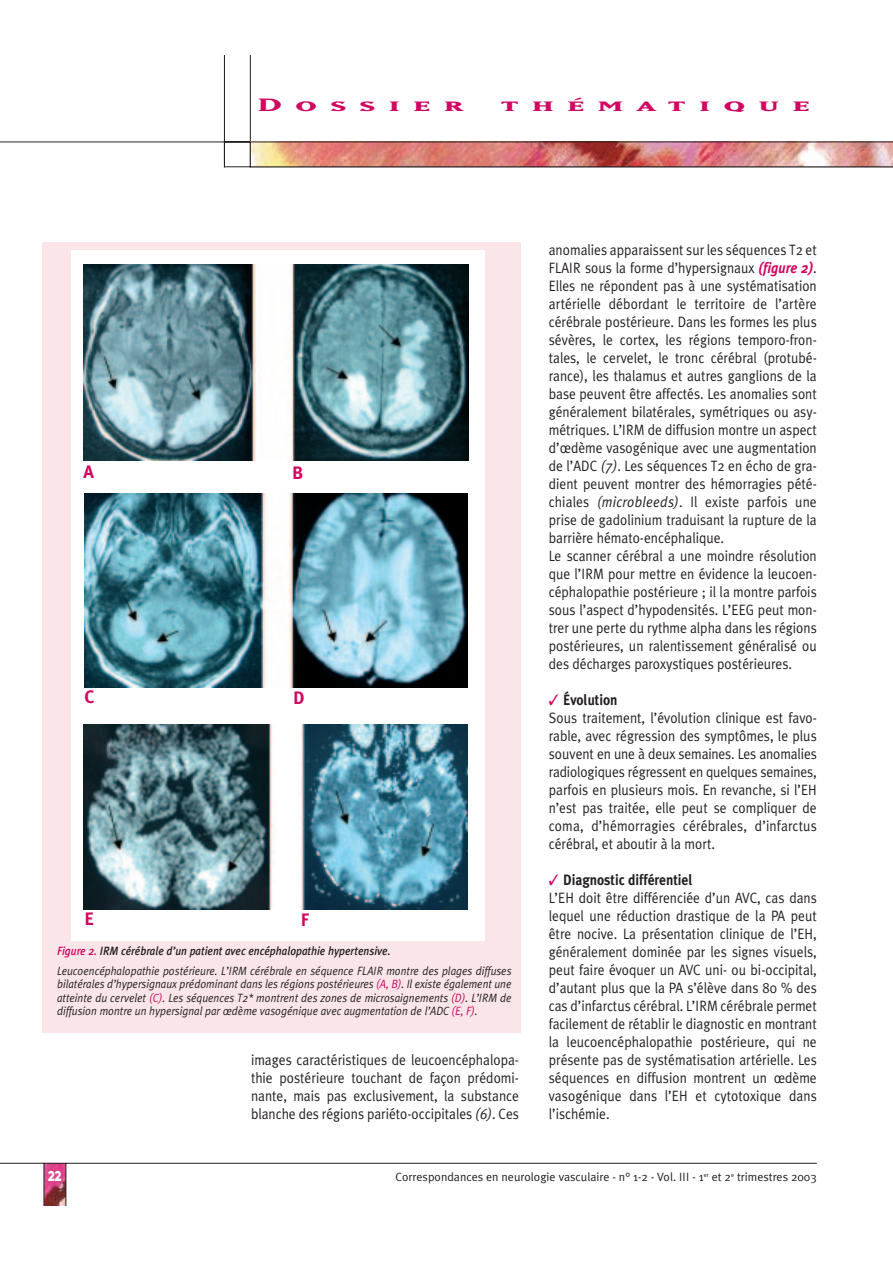
<style>
.page{position:relative;width:893px;height:1263px;background:#fff}
.page>*{position:absolute;margin:0;border:0;box-sizing:border-box;transform-origin:0 0}
.t1{font:21px "Matrix Bold Small Caps";letter-spacing:.31em;color:#d10660;scale:2 1}
.t2{font:700 18px "Meta Plus";color:#d10660}
.t3{font:15px/18px "Meta Plus Normal";color:#231f20;text-align:justify;scale:.9 1}
.t4{font:700 15px "Meta Plus";color:#231f20;scale:.9 1}
.t5{font:15px "Typeface Six";color:#fff;scale:.8 1}
.t6{font:italic 12px/13.5px "Meta Plus Normal";color:#231f20;text-align:justify;scale:.9 1}
.t7{font:12px "Meta Plus Normal";color:#231f20}
.t8{font:italic 500 12px "Meta Plus";color:#231f20;scale:.9 1}
.s1{color:#d10660}
.s2{font-style:italic}
.s3{font-family:"Meta Plus";font-weight:700;font-style:italic;color:#d10660}
</style>
<div class="page">
<svg style="left:0;top:56px;width:892px;height:111px"></svg>
<img style="left:250px;top:142px;width:642px;height:25px">
<img style="left:45px;top:1164px;width:21px;height:42px">
<hr style="left:44px;top:1163px;width:1px;height:43px;background:#231f20">
<hr style="left:66px;top:1163px;width:1px;height:43px;background:#231f20">
<hr style="left:0;top:1163px;width:816px;height:1px;background:#231f20">
<div style="left:43px;top:243px;width:478px;height:790px;background:#fae6e8"></div>
<div style="left:71px;top:250px;width:414px;height:690px;background:#fff"></div>
<img style="left:84px;top:264px;width:385px;height:196px">
<img style="left:85px;top:494px;width:382px;height:193px">
<img style="left:84px;top:724px;width:383px;height:185px">
<h1 class="t1" style="left:257px;top:91px;width:104px">Dossier</h1>
<h1 class="t1" style="left:501px;top:91px;width:156px">thématique</h1>
<p class="t2" style="left:83px;top:466px;width:12px">A</p>
<p class="t2" style="left:292px;top:467px;width:13px">B</p>
<p class="t2" style="left:84px;top:691px;width:11px">C</p>
<p class="t2" style="left:293px;top:692px;width:13px">D</p>
<p class="t2" style="left:84px;top:912px;width:11px">E</p>
<p class="t2" style="left:301px;top:913px;width:10px">F</p>
<p class="t8" style="left:57px;top:947px;width:372px"><span class="s1">Figure 2.</span> IRM cérébrale d’un patient avec encéphalopathie hypertensive.</p>
<p class="t6" style="left:57px;top:965px;width:506px">Leucoencéphalopathie postérieure. L’IRM cérébrale en séquence FLAIR montre des plages diffuses bilatérales d’hypersignaux prédominant dans les régions postérieures <span class="s1">(A, B)</span>. Il existe également une atteinte du cervelet <span class="s1">(C)</span>. Les séquences T2* montrent des zones de microsaignements <span class="s1">(D)</span>. L’IRM de diffusion montre un hypersignal par œdème vasogénique avec augmentation de l’ADC <span class="s1">(E, F)</span>.</p>
<p class="t3" style="left:251px;top:1052px;width:299px">images caractéristiques de leucoencéphalopa&shy;thie postérieure touchant de façon prédomi&shy;nante, mais pas exclusivement, la substance blanche des régions pariéto-occipitales <span class="s2">(6)</span>. Ces</p>
<p class="t3" style="left:549px;top:242px;width:299px;text-align:left">anomalies apparaissent sur les séquences T2 et FLAIR sous la forme d’hypersignaux <span class="s3">(figure 2)</span>.<br>Elles ne répondent pas à une systématisation artérielle débordant le territoire de l’artère cérébrale postérieure. Dans les formes les plus sévères, le cortex, les régions temporo-fron&shy;tales, le cervelet, le tronc cérébral (protubé&shy;rance), les thalamus et autres ganglions de la base peuvent être affectés. Les anomalies sont généralement bilatérales, symétriques ou asy&shy;métriques. L’IRM de diffusion montre un aspect d’œdème vasogénique avec une augmentation de l’ADC <span class="s2">(7)</span>. Les séquences T2 en écho de gra&shy;dient peuvent montrer des hémorragies pété&shy;chiales <span class="s2">(microbleeds)</span>. Il existe parfois une prise de gadolinium traduisant la rupture de la barrière hémato-encéphalique.<br>Le scanner cérébral a une moindre résolution que l’IRM pour mettre en évidence la leucoen&shy;céphalopathie postérieure ; il la montre parfois sous l’aspect d’hypodensités. L’EEG peut mon&shy;trer une perte du rythme alpha dans les régions postérieures, un ralentissement généralisé ou des décharges paroxystiques postérieures.</p>
<p class="t4" style="left:549px;top:695px;width:78px"><span class="s1">✓</span> Évolution</p>
<p class="t3" style="left:549px;top:710px;width:299px">Sous traitement, l’évolution clinique est favo&shy;rable, avec régression des symptômes, le plus souvent en une à deux semaines. Les anomalies radiologiques régressent en quelques semaines, parfois en plusieurs mois. En revanche, si l’EH n’est pas traitée, elle peut se compliquer de coma, d’hémorragies cérébrales, d’infarctus cérébral, et aboutir à la mort.</p>
<p class="t4" style="left:549px;top:875px;width:161px"><span class="s1">✓</span> Diagnostic différentiel</p>
<p class="t3" style="left:549px;top:890px;width:299px">L’EH doit être différenciée d’un AVC, cas dans lequel une réduction drastique de la PA peut être nocive. La présentation clinique de l’EH, généralement dominée par les signes visuels, peut faire évoquer un AVC uni- ou bi-occipital, d’autant plus que la PA s’élève dans 80 % des cas d’infarctus cérébral. L’IRM cérébrale permet facilement de rétablir le diagnostic en montrant la leucoencéphalopathie postérieure, qui ne présente pas de systématisation artérielle. Les séquences en diffusion montrent un œdème vasogénique dans l’EH et cytotoxique dans l’ischémie.</p>
<p class="t5" style="left:48px;top:1167px;width:19px">22</p>
<p class="t7" style="left:395px;top:1173px;width:423px">Correspondances en neurologie vasculaire - n° 1-2 - Vol. III - 1<sup>er</sup> et 2<sup>e</sup> trimestres 2003</p>
</div>
